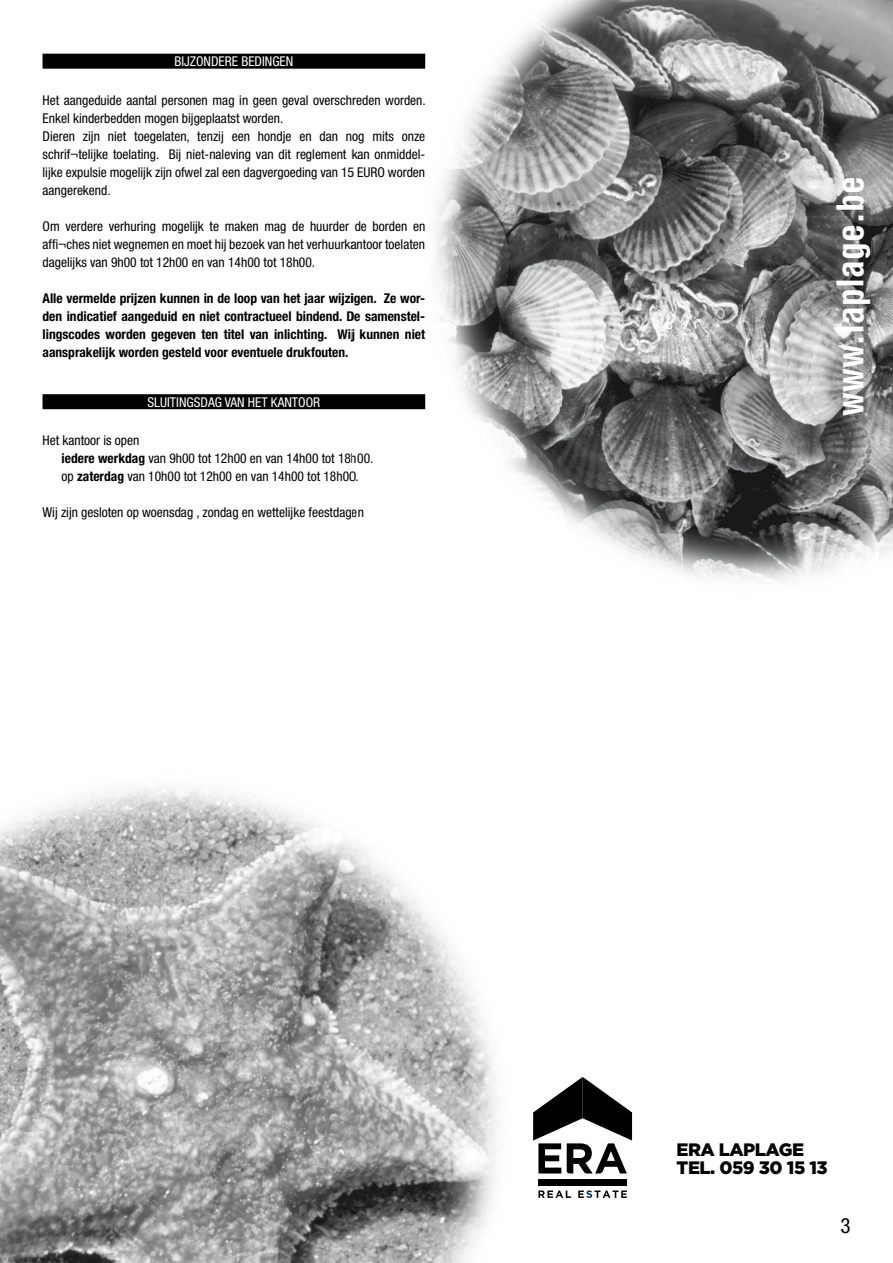
<style>
.page{position:relative;width:893px;height:1263px;background:#fff}
.page>*{position:absolute;margin:0;border:0;box-sizing:border-box;transform-origin:0 0}
.t1{font:700 condensed 36px "Helvetica LT Std";color:#fff}
.t2{font:condensed 21px "Helvetica Neue LT Std";color:#000}
.t3{font:900 18px/17.2px "Gotham";letter-spacing:-.025em;color:#000}
.t4{font:condensed 13.5px/18px "Helvetica Neue LT Std";color:#000}
.t5{font:700 condensed 13.5px/18px "Helvetica Neue LT Std";color:#000;text-align:justify}
.t6{font:condensed 13.5px "Helvetica Neue LT Std";color:#fff}
.s1{font-weight:700}
</style>
<div class="page">
<div style="left:43px;top:54px;width:382px;height:15px;background:#000"></div>
<div style="left:43px;top:394px;width:382px;height:15px;background:#000"></div>
<img style="left:353px;top:0;width:540px;height:581px">
<img style="left:0;top:787px;width:498px;height:476px">
<svg style="left:538px;top:1190px;width:33px;height:8px"></svg>
<svg style="left:578px;top:1190px;width:49px;height:8px"></svg>
<div style="left:538px;top:1179px;width:89px;height:6px;background:#000"></div>
<svg style="left:533px;top:1077px;width:99px;height:96px"></svg>
<p class="t6" style="left:174px;top:54px;width:121px">BIJZONDERE BEDINGEN</p>
<p class="t4" style="left:43px;top:91px;width:385px">Het aangeduide aantal personen mag in geen geval overschreden worden.<br>Enkel kinderbedden mogen bijgeplaatst worden.<br>Dieren zijn niet toegelaten, tenzij een hondje en dan nog mits onze schrif¬telijke toelating. Bij niet-naleving van dit reglement kan onmiddel&shy;lijke expulsie mogelijk zijn ofwel zal een dagvergoeding van 15 EURO worden aangerekend.</p>
<p class="t4" style="left:43px;top:217px;width:384px;text-align:justify">Om verdere verhuring mogelijk te maken mag de huurder de borden en affi¬ches niet wegnemen en moet hij bezoek van het verhuurkantoor toelaten dagelijks van 9h00 tot 12h00 en van 14h00 tot 18h00.</p>
<p class="t5" style="left:43px;top:289px;width:384px">Alle vermelde prijzen kunnen in de loop van het jaar wijzigen. Ze wor&shy;den indicatief aangeduid en niet contractueel bindend. De samenstel&shy;lingscodes worden gegeven ten titel van inlichting. Wij kunnen niet aansprakelijk worden gesteld voor eventuele drukfouten.</p>
<p class="t6" style="left:147px;top:394px;width:174px">SLUITINGSDAG VAN HET KANTOOR</p>
<p class="t4" style="left:62px;top:431px;width:313px;text-indent:-19px">Het kantoor is open<br><span class="s1">iedere werkdag</span> van 9h00 tot 12h00 en van 14h00 tot 18h00. op <span class="s1">zaterdag</span> van 10h00 tot 12h00 en van 14h00 tot 18h00.</p>
<p class="t4" style="left:43px;top:503px;width:323px">Wij zijn gesloten op woensdag , zondag en wettelijke feestdagen</p>
<h1 class="t1" style="left:828px;top:416px;width:242px;rotate:-90deg">www.laplage.be</h1>
<h3 class="t3" style="left:677px;top:1141px;width:153px">ERA LAPLAGE<br>TEL. 059 30 15 13</h3>
<h2 class="t2" style="left:840px;top:1214px;width:12px">3</h2>
</div>
